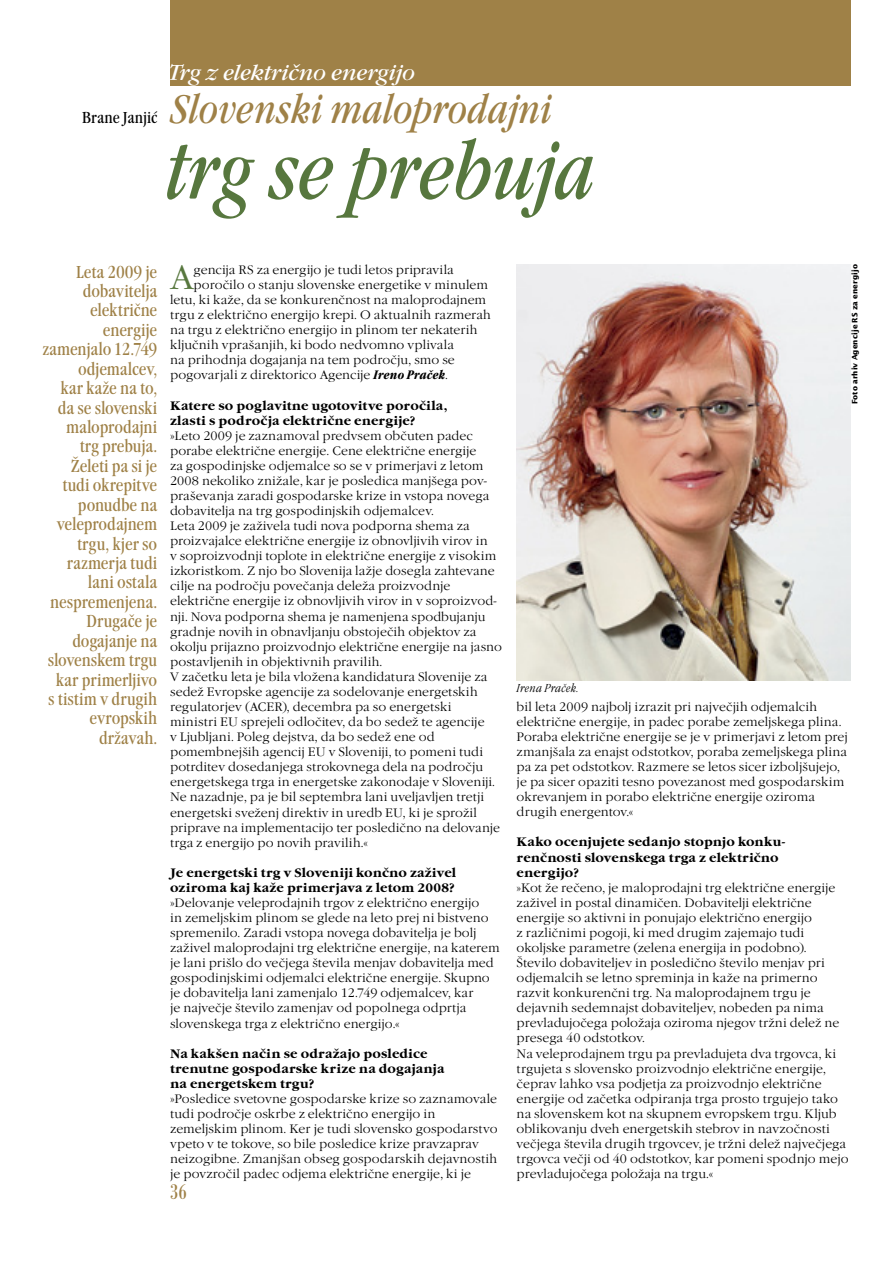
<style>
.page{position:relative;width:893px;height:1263px;background:#fff}
.page>*{position:absolute;margin:0;border:0;box-sizing:border-box;transform-origin:0 0}
.t1{font:italic condensed 82.5px "Garamond Itc TEE";letter-spacing:-.01em;color:#57773e}
.t2{font:italic condensed 41.25px "Garamond Itc TEE";color:#9f8147}
.t3{font:35.25px "Garamond Itc TEE Ligh";color:#57773e}
.t4{font:italic 22.5px "Garamond Itc TEE";letter-spacing:-.01em;color:#fff}
.t5{font:condensed 22.5px "Bodoni Ant TEE";color:#9f8147}
.t6{font:condensed 18px/19.4px "Garamond Itc TEE";letter-spacing:-.01em;color:#9f8147;text-align:right}
.t7{font:condensed 16.5px "Garamond Itc TEE";color:#000}
.t8{font:12.75px/15px "Garamond Itc TEE Ligh";color:#000}
.t9{font:700 12.75px/15px "Garamond Itc TEE";letter-spacing:.015em;color:#000}
.t10{font:12px "Garamond Itc TEE Ligh Cond Ital";letter-spacing:.01em;color:#000}
.t11{font:700 7.5px "Lucida San";letter-spacing:.005em;color:#000}
.s1{font-family:"Garamond Itc TEE";font-weight:700;font-style:italic;font-stretch:condensed}
</style>
<div class="page">
<div style="left:170px;top:0;width:680px;height:85px;background:#9f8147"></div>
<img style="left:517px;top:264px;width:333px;height:417px">
<p class="t7" style="left:82px;top:108px;width:77px">Brane Janjić</p>
<h3 class="t4" style="left:169px;top:60px;width:248px">Trg z električno energijo</h3>
<h2 class="t2" style="left:170px;top:87px;width:384px">Slovenski maloprodajni</h2>
<h1 class="t1" style="left:166px;top:125px;width:432px">trg se prebuja</h1>
<p class="t6" style="left:43px;top:262px;width:116px">Leta 2009 je dobavitelja električne energije zamenjalo 12.749 odjemalcev,<br>kar kaže na to, da se slovenski maloprodajni trg prebuja.<br>Želeti pa si je tudi okrepitve ponudbe na veleprodajnem trgu, kjer so razmerja tudi lani ostala nespremenjena.<br>Drugače je dogajanje na slovenskem trgu kar primerljivo<br>s tistim v drugih evropskih državah.</p>
<h3 class="t3" style="left:170px;top:258px;width:25px">A</h3>
<p class="t8" style="left:194px;top:262px;width:262px">gencija RS za energijo je tudi letos pripravila</p>
<p class="t8" style="left:194px;top:277px;width:296px">poročilo o stanju slovenske energetike v minulem</p>
<p class="t8" style="left:170px;top:293px;width:318px">letu, ki kaže, da se konkurenčnost na maloprodajnem</p>
<p class="t8" style="left:170px;top:308px;width:322px">trgu z električno energijo krepi. O aktualnih razmerah</p>
<p class="t8" style="left:170px;top:323px;width:309px">na trgu z električno energijo in plinom ter nekaterih</p>
<p class="t8" style="left:170px;top:338px;width:285px">ključnih vprašanjih, ki bodo nedvomno vplivala</p>
<p class="t8" style="left:170px;top:353px;width:286px">na prihodnja dogajanja na tem področju, smo se</p>
<p class="t8" style="left:170px;top:368px;width:279px">pogovarjali z direktorico Agencije <span class="s1">Ireno Praček</span>.</p>
<p class="t9" style="left:170px;top:398px;width:279px">Katere so poglavitne ugotovitve poročila, zlasti s področja električne energije?</p>
<p class="t8" style="left:170px;top:428px;width:333px">»Leto 2009 je zaznamoval predvsem občuten padec porabe električne energije. Cene električne energije<br>za gospodinjske odjemalce so se v primerjavi z letom 2008 nekoliko znižale, kar je posledica manjšega pov&shy;praševanja zaradi gospodarske krize in vstopa novega dobavitelja na trg gospodinjskih odjemalcev.<br>Leta 2009 je zaživela tudi nova podporna shema za proizvajalce električne energije iz obnovljivih virov in<br>v soproizvodnji toplote in električne energije z visokim izkoristkom. Z njo bo Slovenija lažje dosegla zahtevane cilje na področju povečanja deleža proizvodnje električne energije iz obnovljivih virov in v soproizvod&shy;nji. Nova podporna shema je namenjena spodbujanju gradnje novih in obnavljanju obstoječih objektov za okolju prijazno proizvodnjo električne energije na jasno postavljenih in objektivnih pravilih.<br>V začetku leta je bila vložena kandidatura Slovenije za sedež Evropske agencije za sodelovanje energetskih regulatorjev (ACER), decembra pa so energetski<br>ministri EU sprejeli odločitev, da bo sedež te agencije<br>v Ljubljani. Poleg dejstva, da bo sedež ene od pomembnejših agencij EU v Sloveniji, to pomeni tudi potrditev dosedanjega strokovnega dela na področju energetskega trga in energetske zakonodaje v Sloveniji.<br>Ne nazadnje, pa je bil septembra lani uveljavljen tretji energetski sveženj direktiv in uredb EU, ki je sprožil priprave na implementacijo ter posledično na delovanje trga z energijo po novih pravilih.«</p>
<p class="t9" style="left:170px;top:865px;width:288px">Je energetski trg v Sloveniji končno zaživel oziroma kaj kaže primerjava z letom 2008?</p>
<p class="t8" style="left:170px;top:895px;width:331px">»Delovanje veleprodajnih trgov z električno energijo<br>in zemeljskim plinom se glede na leto prej ni bistveno spremenilo. Zaradi vstopa novega dobavitelja je bolj zaživel maloprodajni trg električne energije, na katerem je lani prišlo do večjega števila menjav dobavitelja med gospodinjskimi odjemalci električne energije. Skupno je dobavitelja lani zamenjalo 12.749 odjemalcev, kar<br>je največje število zamenjav od popolnega odprtja slovenskega trga z električno energijo.«</p>
<p class="t9" style="left:170px;top:1046px;width:276px">Na kakšen način se odražajo posledice trenutne gospodarske krize na dogajanja na energetskem trgu?</p>
<p class="t8" style="left:170px;top:1091px;width:329px">»Posledice svetovne gospodarske krize so zaznamovale tudi področje oskrbe z električno energijo in zemeljskim plinom. Ker je tudi slovensko gospodarstvo vpeto v te tokove, so bile posledice krize pravzaprav neizogibne. Zmanjšan obseg gospodarskih dejavnostih je povzročil padec odjema električne energije, ki je</p>
<h3 class="t5" style="left:170px;top:1179px;width:18px">36</h3>
<p class="t10" style="left:517px;top:682px;width:64px">Irena Praček.</p>
<p class="t11" style="left:850px;top:404px;width:142px;rotate:-90deg">Foto arhiv Agencije RS za energijo</p>
<p class="t8" style="left:517px;top:699px;width:333px">bil leta 2009 najbolj izrazit pri največjih odjemalcih električne energije, in padec porabe zemeljskega plina.<br>Poraba električne energije se je v primerjavi z letom prej zmanjšala za enajst odstotkov, poraba zemeljskega plina pa za pet odstotkov. Razmere se letos sicer izboljšujejo, je pa sicer opaziti tesno povezanost med gospodarskim okrevanjem in porabo električne energije oziroma drugih energentov.«</p>
<p class="t9" style="left:517px;top:835px;width:270px">Kako ocenjujete sedanjo stopnjo konku&shy;renčnosti slovenskega trga z električno energijo?</p>
<p class="t8" style="left:517px;top:880px;width:333px">»Kot že rečeno, je maloprodajni trg električne energije zaživel in postal dinamičen. Dobavitelji električne energije so aktivni in ponujajo električno energijo<br>z različnimi pogoji, ki med drugim zajemajo tudi okoljske parametre (zelena energija in podobno).<br>Število dobaviteljev in posledično število menjav pri odjemalcih se letno spreminja in kaže na primerno razvit konkurenčni trg. Na maloprodajnem trgu je dejavnih sedemnajst dobaviteljev, nobeden pa nima prevladujočega položaja oziroma njegov tržni delež ne presega 40 odstotkov.<br>Na veleprodajnem trgu pa prevladujeta dva trgovca, ki trgujeta s slovensko proizvodnjo električne energije, čeprav lahko vsa podjetja za proizvodnjo električne energije od začetka odpiranja trga prosto trgujejo tako na slovenskem kot na skupnem evropskem trgu. Kljub oblikovanju dveh energetskih stebrov in navzočnosti večjega števila drugih trgovcev, je tržni delež največjega trgovca večji od 40 odstotkov, kar pomeni spodnjo mejo prevladujočega položaja na trgu.«</p>
</div>
